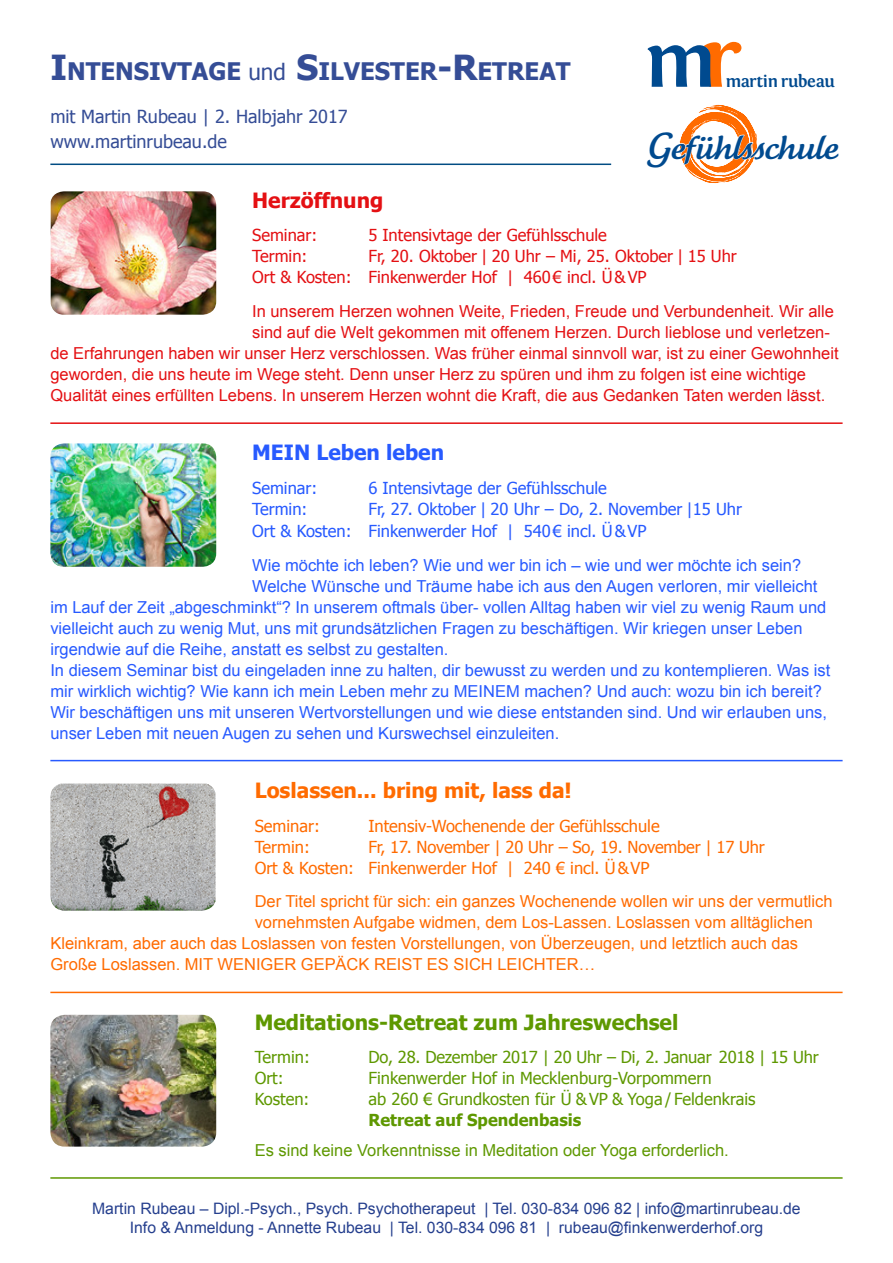
<style>
.page{position:relative;width:893px;height:1263px;background:#fff}
.page>*{position:absolute;margin:0;border:0;box-sizing:border-box;transform-origin:0 0}
.t1{font:36.6px "Tartine Script OT";color:#004a8f}
.t2{font:700 24.15px "Tahoma";color:#354d96}
.t3{font:700 21px "Tahoma";color:#5e9800}
.t4{font:700 21px "Tahoma";color:#ff6b00}
.t5{font:700 21px "Tahoma";color:#275aff}
.t6{font:700 21px "Tahoma";color:#e41013}
.t7{font:18px/25.2px "Tahoma";color:#354d96}
.t8{font:700 17.4px "Fontin";letter-spacing:-.01em;color:#004a8f}
.t9{font:16.5px "Arial";color:#275aff}
.t10{font:16.5px "Arial";color:#e41013}
.t11{font:16.5px "Arial";color:#ff6b00}
.t12{font:16.5px "Tahoma";color:#5e9800}
.t13{font:16.5px/21px "Tahoma";color:#ff6b00}
.t14{font:16.5px/21px "Tahoma";color:#e41013}
.t15{font:16.5px/21.6px "Tahoma";color:#275aff}
.t16{font:16.5px "Arial";color:#5e9800}
.t17{font:700 16.5px "Tahoma";color:#5e9800}
.t18{font:15.75px/18.6px "Arial";color:#253f8e;text-align:center}
.s1{font-size:34.5px}
.s2{font-weight:400;font-size:22.5px}
</style>
<div class="page">
<hr style="left:50px;top:422px;width:793px;height:2px;background:#e41013">
<hr style="left:50px;top:760px;width:793px;height:1px;background:#275aff">
<hr style="left:50px;top:992px;width:793px;height:1px;background:#ff6b00">
<hr style="left:50px;top:1177px;width:793px;height:2px;background:#5e9800">
<img style="left:51px;top:191px;width:165px;height:124px">
<img style="left:50px;top:443px;width:166px;height:124px">
<img style="left:50px;top:783px;width:166px;height:127px">
<img style="left:50px;top:1015px;width:166px;height:131px">
<svg style="left:647px;top:42px;width:94px;height:45px"></svg>
<svg style="left:679px;top:105px;width:78px;height:78px"></svg>
<hr style="left:50px;top:164px;width:561px;height:1px;background:#014c83">
<h2 class="t2" style="left:50px;top:55px;width:522px"><span class="s1">I</span>NTENSIVTAGE <span class="s2">und</span> <span class="s1">S</span>ILVESTER<span class="s1">-R</span>ETREAT</h2>
<p class="t7" style="left:50px;top:103px;width:299px">mit Martin Rubeau | 2. Halbjahr 2017 www.martinrubeau.de</p>
<p class="t8" style="left:726px;top:71px;width:111px">martin rubeau</p>
<h1 class="t1" style="left:648px;top:126px;width:191px">Gefühlsschule</h1>
<p class="t6" style="left:252px;top:185px;width:133px">Herzöffnung</p>
<p class="t14" style="left:252px;top:224px;width:67px">Seminar:</p>
<p class="t14" style="left:368px;top:224px;width:240px">5 Intensivtage der Gefühlsschule</p>
<p class="t14" style="left:252px;top:245px;width:57px">Termin:</p>
<p class="t14" style="left:252px;top:245px;width:486px;text-indent:116px">Fr, 20. Oktober | 20 Uhr – Mi, 25. Oktober | 15 Uhr<br>Ort &amp; Kosten: Finkenwerder Hof | 460€ incl. Ü&amp;VP</p>
<p class="t10" style="left:252px;top:301px;width:583px">In unserem Herzen wohnen Weite, Frieden, Freude und Verbundenheit. Wir alle</p>
<p class="t10" style="left:252px;top:322px;width:579px">sind auf die Welt gekommen mit offenem Herzen. Durch lieblose und verletzen-</p>
<p class="t10" style="left:50px;top:343px;width:790px">de Erfahrungen haben wir unser Herz verschlossen. Was früher einmal sinnvoll war, ist zu einer Gewohnheit</p>
<p class="t10" style="left:50px;top:364px;width:757px">geworden, die uns heute im Wege steht. Denn unser Herz zu spüren und ihm zu folgen ist eine wichtige</p>
<p class="t10" style="left:50px;top:385px;width:776px">Qualität eines erfüllten Lebens. In unserem Herzen wohnt die Kraft, die aus Gedanken Taten werden lässt.</p>
<p class="t5" style="left:252px;top:438px;width:193px">MEIN Leben leben</p>
<p class="t15" style="left:252px;top:477px;width:67px">Seminar:</p>
<p class="t15" style="left:368px;top:477px;width:240px">6 Intensivtage der Gefühlsschule</p>
<p class="t15" style="left:252px;top:498px;width:57px">Termin:</p>
<p class="t15" style="left:252px;top:498px;width:491px;text-indent:116px">Fr, 27. Oktober | 20 Uhr – Do, 2. November |15 Uhr<br>Ort &amp; Kosten: Finkenwerder Hof | 540€ incl. Ü&amp;VP</p>
<p class="t9" style="left:252px;top:554px;width:551px">Wie möchte ich leben? Wie und wer bin ich – wie und wer möchte ich sein?</p>
<p class="t9" style="left:252px;top:575px;width:567px">Welche Wünsche und Träume habe ich aus den Augen verloren, mir vielleicht</p>
<p class="t9" style="left:50px;top:596px;width:777px">im Lauf der Zeit „abgeschminkt“? In unserem oftmals über- vollen Alltag haben wir viel zu wenig Raum und</p>
<p class="t9" style="left:50px;top:617px;width:754px">vielleicht auch zu wenig Mut, uns mit grundsätzlichen Fragen zu beschäftigen. Wir kriegen unser Leben</p>
<p class="t9" style="left:50px;top:638px;width:400px">irgendwie auf die Reihe, anstatt es selbst zu gestalten.</p>
<p class="t9" style="left:50px;top:659px;width:781px">In diesem Seminar bist du eingeladen inne zu halten, dir bewusst zu werden und zu kontemplieren. Was ist</p>
<p class="t9" style="left:50px;top:680px;width:773px">mir wirklich wichtig? Wie kann ich mein Leben mehr zu MEINEM machen? Und auch: wozu bin ich bereit?</p>
<p class="t9" style="left:50px;top:701px;width:778px">Wir beschäftigen uns mit unseren Wertvorstellungen und wie diese entstanden sind. Und wir erlauben uns,</p>
<p class="t9" style="left:50px;top:722px;width:510px">unser Leben mit neuen Augen zu sehen und Kurswechsel einzuleiten.</p>
<p class="t4" style="left:255px;top:775px;width:319px">Loslassen... bring mit, lass da!</p>
<p class="t13" style="left:255px;top:814px;width:67px">Seminar:</p>
<p class="t13" style="left:368px;top:814px;width:293px">Intensiv-Wochenende der Gefühlsschule</p>
<p class="t13" style="left:255px;top:835px;width:57px">Termin:</p>
<p class="t13" style="left:255px;top:835px;width:512px;text-indent:114px">Fr, 17. November | 20 Uhr – So, 19. November | 17 Uhr<br>Ort &amp; Kosten: Finkenwerder Hof | 240 € incl. Ü&amp;VP</p>
<p class="t11" style="left:255px;top:891px;width:579px">Der Titel spricht für sich: ein ganzes Wochenende wollen wir uns der vermutlich</p>
<p class="t11" style="left:255px;top:912px;width:560px">vornehmsten Aufgabe widmen, dem Los-Lassen. Loslassen vom alltäglichen</p>
<p class="t11" style="left:50px;top:933px;width:749px">Kleinkram, aber auch das Loslassen von festen Vorstellungen, von Überzeugen, und letztlich auch das</p>
<p class="t11" style="left:50px;top:954px;width:546px">Große Loslassen. MIT WENIGER GEPÄCK REIST ES SICH LEICHTER…</p>
<p class="t3" style="left:255px;top:1007px;width:425px">Meditations-Retreat zum Jahreswechsel</p>
<p class="t12" style="left:255px;top:1046px;width:57px">Termin:</p>
<p class="t12" style="left:368px;top:1046px;width:452px">Do, 28. Dezember 2017 | 20 Uhr – Di, 2. Januar 2018 | 15 Uhr</p>
<p class="t12" style="left:255px;top:1067px;width:30px">Ort:</p>
<p class="t12" style="left:368px;top:1067px;width:345px">Finkenwerder Hof in Mecklenburg-Vorpommern</p>
<p class="t12" style="left:255px;top:1088px;width:56px">Kosten:</p>
<p class="t12" style="left:368px;top:1088px;width:389px">ab 260 € Grundkosten für Ü &amp;VP &amp; Yoga / Feldenkrais</p>
<p class="t17" style="left:368px;top:1109px;width:214px">Retreat auf Spendenbasis</p>
<p class="t16" style="left:255px;top:1139px;width:476px">Es sind keine Vorkenntnisse in Meditation oder Yoga erforderlich.</p>
<p class="t18" style="left:92px;top:1199px;width:710px">Martin Rubeau – Dipl.-Psych., Psych. Psychotherapeut | Tel. 030-834 096 82 | info@martinrubeau.de<br>Info &amp; Anmeldung - Annette Rubeau | Tel. 030-834 096 81 | rubeau@finkenwerderhof.org</p>
</div>
